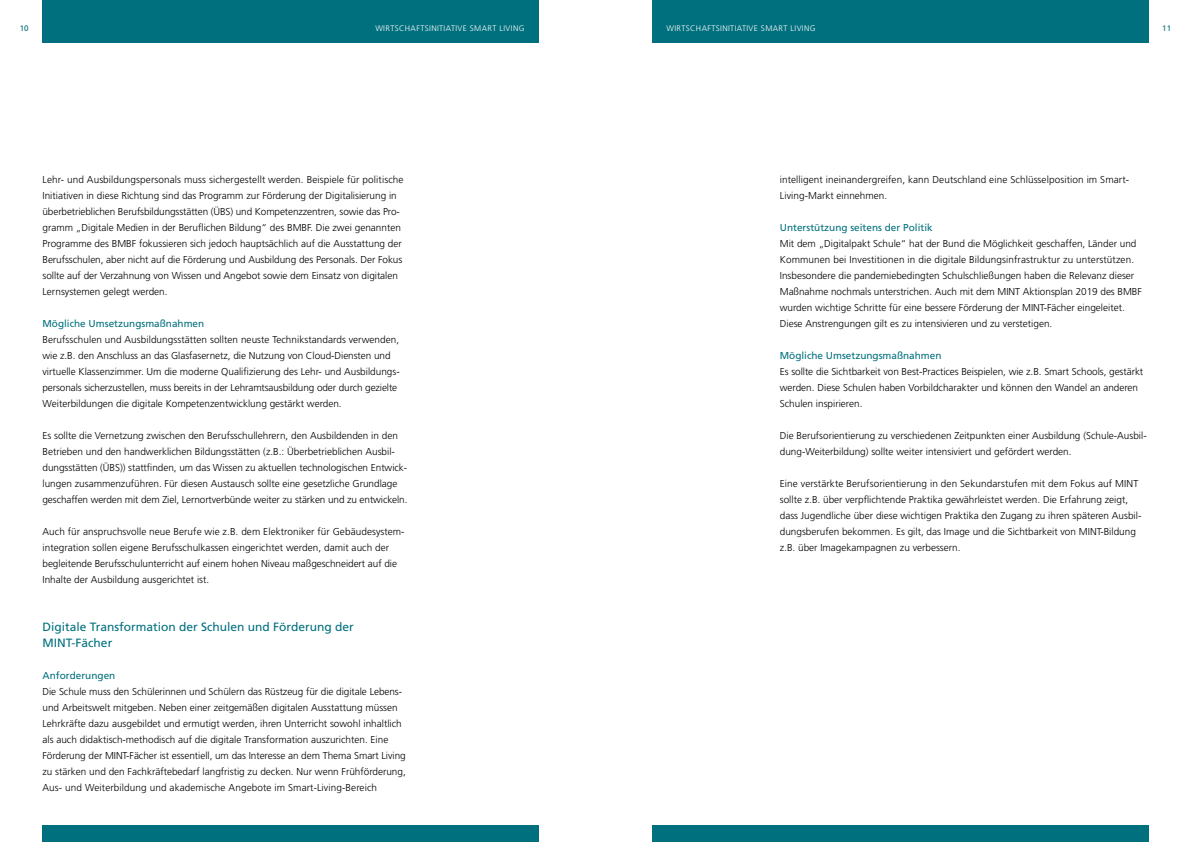
<style>
.page{position:relative;width:1191px;height:842px;background:#fff}
.page>*{position:absolute;margin:0;border:0;box-sizing:border-box;transform-origin:0 0}
.t1{font:12px/16px "Frutiger LT Std";color:#00707e}
.t2{font:300 10px/16px "Frutiger LT Std";color:#000}
.t3{font:10px "Frutiger LT Std";color:#00707e}
.t4{font:300 8px "Frutiger LT Std";letter-spacing:.05em;color:#fff}
.t5{font:8px "Frutiger LT Std";color:#00707e}
</style>
<div class="page">
<div style="left:43px;top:0;width:496px;height:43px;background:#00707e"></div>
<div style="left:652px;top:0;width:496px;height:43px;background:#00707e"></div>
<div style="left:652px;top:825px;width:496px;height:17px;background:#00707e"></div>
<div style="left:43px;top:825px;width:496px;height:17px;background:#00707e"></div>
<p class="t5" style="left:20px;top:24px;width:10px">10</p>
<p class="t4" style="left:375px;top:24px;width:151px">WIRTSCHAFTSINITIATIVE SMART LIVING</p>
<p class="t4" style="left:666px;top:24px;width:151px">WIRTSCHAFTSINITIATIVE SMART LIVING</p>
<p class="t5" style="left:1162px;top:24px;width:10px">11</p>
<p class="t2" style="left:43px;top:172px;width:362px">Lehr- und Ausbildungspersonals muss sichergestellt werden. Beispiele für politische Initiativen in diese Richtung sind das Programm zur Förderung der Digitalisierung in überbetrieblichen Berufsbildungsstätten (ÜBS) und Kompetenzzentren, sowie das Pro&shy;gramm „Digitale Medien in der Beruflichen Bildung“ des BMBF. Die zwei genannten Programme des BMBF fokussieren sich jedoch hauptsächlich auf die Ausstattung der Berufsschulen, aber nicht auf die Förderung und Ausbildung des Personals. Der Fokus sollte auf der Verzahnung von Wissen und Angebot sowie dem Einsatz von digitalen Lernsystemen gelegt werden.</p>
<p class="t3" style="left:43px;top:318px;width:163px">Mögliche Umsetzungsmaßnahmen</p>
<p class="t2" style="left:43px;top:332px;width:359px">Berufsschulen und Ausbildungsstätten sollten neuste Technikstandards verwenden, wie z.B. den Anschluss an das Glasfasernetz, die Nutzung von Cloud-Diensten und virtuelle Klassenzimmer. Um die moderne Qualifizierung des Lehr- und Ausbildungs&shy;personals sicherzustellen, muss bereits in der Lehramtsausbildung oder durch gezielte Weiterbildungen die digitale Kompetenzentwicklung gestärkt werden.</p>
<p class="t2" style="left:43px;top:428px;width:366px">Es sollte die Vernetzung zwischen den Berufsschullehrern, den Ausbildenden in den Betrieben und den handwerklichen Bildungsstätten (z.B.: Überbetrieblichen Ausbil&shy;dungsstätten (ÜBS)) stattfinden, um das Wissen zu aktuellen technologischen Entwick&shy;lungen zusammenzuführen. Für diesen Austausch sollte eine gesetzliche Grundlage geschaffen werden mit dem Ziel, Lernortverbünde weiter zu stärken und zu entwickeln.</p>
<p class="t2" style="left:43px;top:524px;width:363px">Auch für anspruchsvolle neue Berufe wie z.B. dem Elektroniker für Gebäudesystem&shy;integration sollen eigene Berufsschulkassen eingerichtet werden, damit auch der begleitende Berufsschulunterricht auf einem hohen Niveau maßgeschneidert auf die Inhalte der Ausbildung ausgerichtet ist.</p>
<p class="t1" style="left:43px;top:619px;width:313px">Digitale Transformation der Schulen und Förderung der<br>MINT-Fächer</p>
<p class="t3" style="left:43px;top:670px;width:74px">Anforderungen</p>
<p class="t2" style="left:43px;top:684px;width:365px">Die Schule muss den Schülerinnen und Schülern das Rüstzeug für die digitale Lebens&shy;und Arbeitswelt mitgeben. Neben einer zeitgemäßen digitalen Ausstattung müssen Lehrkräfte dazu ausgebildet und ermutigt werden, ihren Unterricht sowohl inhaltlich als auch didaktisch-methodisch auf die digitale Transformation auszurichten. Eine Förderung der MINT-Fächer ist essentiell, um das Interesse an dem Thema Smart Living zu stärken und den Fachkräftebedarf langfristig zu decken. Nur wenn Frühförderung, Aus- und Weiterbildung und akademische Angebote im Smart-Living-Bereich</p>
<p class="t2" style="left:780px;top:172px;width:351px">intelligent ineinandergreifen, kann Deutschland eine Schlüsselposition im Smart-<br>Living-Markt einnehmen.</p>
<p class="t3" style="left:780px;top:222px;width:154px">Unterstützung seitens der Politik</p>
<p class="t2" style="left:780px;top:236px;width:363px">Mit dem „Digitalpakt Schule“ hat der Bund die Möglichkeit geschaffen, Länder und Kommunen bei Investitionen in die digitale Bildungsinfrastruktur zu unterstützen.<br>Insbesondere die pandemiebedingten Schulschließungen haben die Relevanz dieser Maßnahme nochmals unterstrichen. Auch mit dem MINT Aktionsplan 2019 des BMBF wurden wichtige Schritte für eine bessere Förderung der MINT-Fächer eingeleitet.<br>Diese Anstrengungen gilt es zu intensivieren und zu verstetigen.</p>
<p class="t3" style="left:780px;top:350px;width:163px">Mögliche Umsetzungsmaßnahmen</p>
<p class="t2" style="left:780px;top:364px;width:365px">Es sollte die Sichtbarkeit von Best-Practices Beispielen, wie z.B. Smart Schools, gestärkt werden. Diese Schulen haben Vorbildcharakter und können den Wandel an anderen<br>Schulen inspirieren.</p>
<p class="t2" style="left:780px;top:428px;width:368px">Die Berufsorientierung zu verschiedenen Zeitpunkten einer Ausbildung (Schule-Ausbil&shy;dung-Weiterbildung) sollte weiter intensiviert und gefördert werden.</p>
<p class="t2" style="left:780px;top:476px;width:363px">Eine verstärkte Berufsorientierung in den Sekundarstufen mit dem Fokus auf MINT sollte z.B. über verpflichtende Praktika gewährleistet werden. Die Erfahrung zeigt, dass Jugendliche über diese wichtigen Praktika den Zugang zu ihren späteren Ausbil&shy;dungsberufen bekommen. Es gilt, das Image und die Sichtbarkeit von MINT-Bildung z.B. über Imagekampagnen zu verbessern.</p>
</div>
